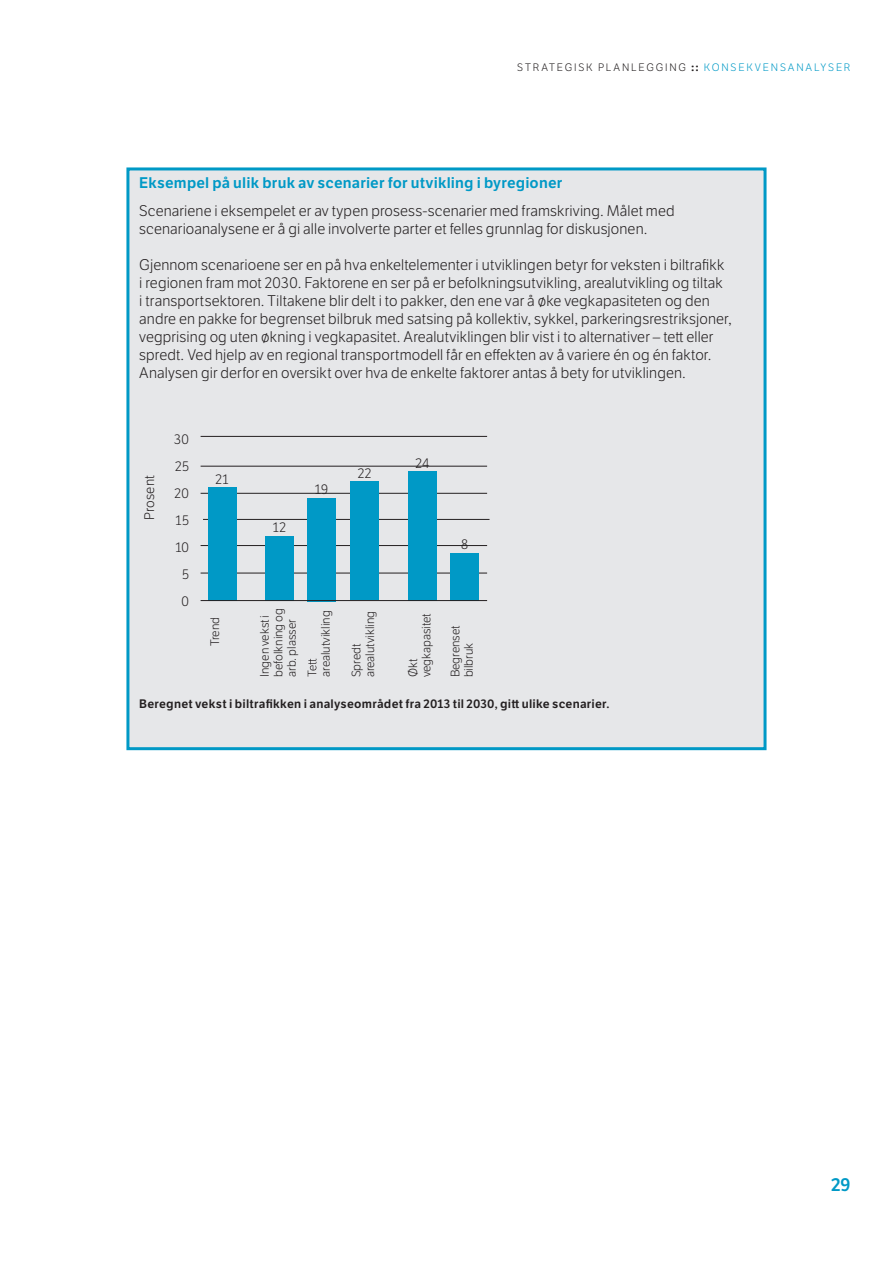
<style>
.page{position:relative;width:893px;height:1263px;background:#fff}
.page>*{position:absolute;margin:0;border:0;box-sizing:border-box;transform-origin:0 0}
.t1{font:600 18px "LFT Etica";color:#0099c6}
.t2{font:300 15px/18px "LFT Etica";letter-spacing:.01em;color:#231f20}
.t3{font:600 15px "LFT Etica";letter-spacing:.01em;color:#0099c6}
.t4{font:300 13.5px/27px "LFT Etica";letter-spacing:.01em;color:#231f20;text-align:center}
.t5{font:300 12px/13.5px "LFT Etica";color:#231f20}
.t6{font:600 12px "LFT Etica";letter-spacing:.02em;color:#231f20}
.t7{font:300 10.5px "LFT Etica";letter-spacing:.175em;color:#231f20}
.s1{font-weight:700}
.s2{color:#0099c6}
</style>
<div class="page">
<div style="left:126px;top:167px;width:640px;height:583px;background:#e6e7e9;border:3px solid #0099c6"></div>
<svg style="left:308px;top:658px;width:8px;height:19px"></svg>
<hr style="left:201px;top:466px;width:286px;height:1px;background:#231f20">
<hr style="left:201px;top:493px;width:286px;height:1px;background:#231f20">
<hr style="left:203px;top:519px;width:286px;height:1px;background:#231f20">
<hr style="left:201px;top:545px;width:286px;height:1px;background:#231f20">
<hr style="left:201px;top:573px;width:286px;height:1px;background:#231f20">
<div style="left:208px;top:487px;width:28px;height:114px;background:#0099c6"></div>
<div style="left:266px;top:536px;width:28px;height:64px;background:#0099c6"></div>
<div style="left:308px;top:498px;width:28px;height:103px;background:#0099c6"></div>
<div style="left:351px;top:481px;width:28px;height:119px;background:#0099c6"></div>
<div style="left:408px;top:472px;width:28px;height:129px;background:#0099c6"></div>
<div style="left:451px;top:553px;width:28px;height:48px;background:#0099c6"></div>
<hr style="left:201px;top:436px;width:286px;height:1px;background:#231f20">
<hr style="left:201px;top:600px;width:286px;height:1px;background:#231f20">
<p class="t7" style="left:517px;top:62px;width:335px">STRATEGISK PLANLEGGING <span class="s1">::</span> <span class="s2">KONSEKVENSANALYSER</span></p>
<p class="t3" style="left:139px;top:174px;width:425px">Eksempel på ulik bruk av scenarier for utvikling i byregioner</p>
<p class="t2" style="left:139px;top:202px;width:537px">Scenariene i eksempelet er av typen prosess-scenarier med framskriving. Målet med scenarioanalysene er å gi alle involverte parter et felles grunnlag for diskusjonen.</p>
<p class="t2" style="left:139px;top:256px;width:594px">Gjennom scenarioene ser en på hva enkeltelementer i utviklingen betyr for veksten i biltrafikk<br>i regionen fram mot 2030. Faktorene en ser på er befolkningsutvikling, arealutvikling og tiltak<br>i transportsektoren. Tiltakene blir delt i to pakker, den ene var å øke vegkapasiteten og den andre en pakke for begrenset bilbruk med satsing på kollektiv, sykkel, parkeringsrestriksjoner, vegprising og uten økning i vegkapasitet. Arealutviklingen blir vist i to alternativer – tett eller spredt. Ved hjelp av en regional transportmodell får en effekten av å variere én og én faktor.<br>Analysen gir derfor en oversikt over hva de enkelte faktorer antas å bety for utviklingen.</p>
<p class="t4" style="left:136px;top:520px;width:46px;rotate:-90deg">Prosent</p>
<p class="t4" style="left:174px;top:426px;width:17px">30<br>25<br>20<br>15<br>10<br>5<br>0</p>
<p class="t4" style="left:216px;top:466px;width:14px">21</p>
<p class="t4" style="left:273px;top:514px;width:15px">12</p>
<p class="t4" style="left:315px;top:476px;width:15px">19</p>
<p class="t4" style="left:358px;top:461px;width:15px">22</p>
<p class="t4" style="left:416px;top:450px;width:15px">24</p>
<p class="t4" style="left:461px;top:531px;width:9px">8</p>
<p class="t5" style="left:209px;top:646px;width:30px;rotate:-90deg">Trend</p>
<p class="t5" style="left:258px;top:677px;width:70px;rotate:-90deg">Ingen vekst i befolkning og arb. plasser</p>
<p class="t5" style="left:319px;top:677px;width:68px;rotate:-90deg">arealutvikling</p>
<p class="t5" style="left:350px;top:677px;width:68px;rotate:-90deg">Spredt arealutvikling</p>
<p class="t5" style="left:406px;top:677px;width:66px;rotate:-90deg">Økt vegkapasitet</p>
<p class="t5" style="left:449px;top:677px;width:54px;rotate:-90deg">Begrenset bilbruk</p>
<p class="t6" style="left:139px;top:696px;width:472px">Beregnet vekst i biltrafikken i analyseområdet fra 2013 til 2030, gitt ulike scenarier.</p>
<p class="t1" style="left:831px;top:1174px;width:21px">29</p>
</div>
